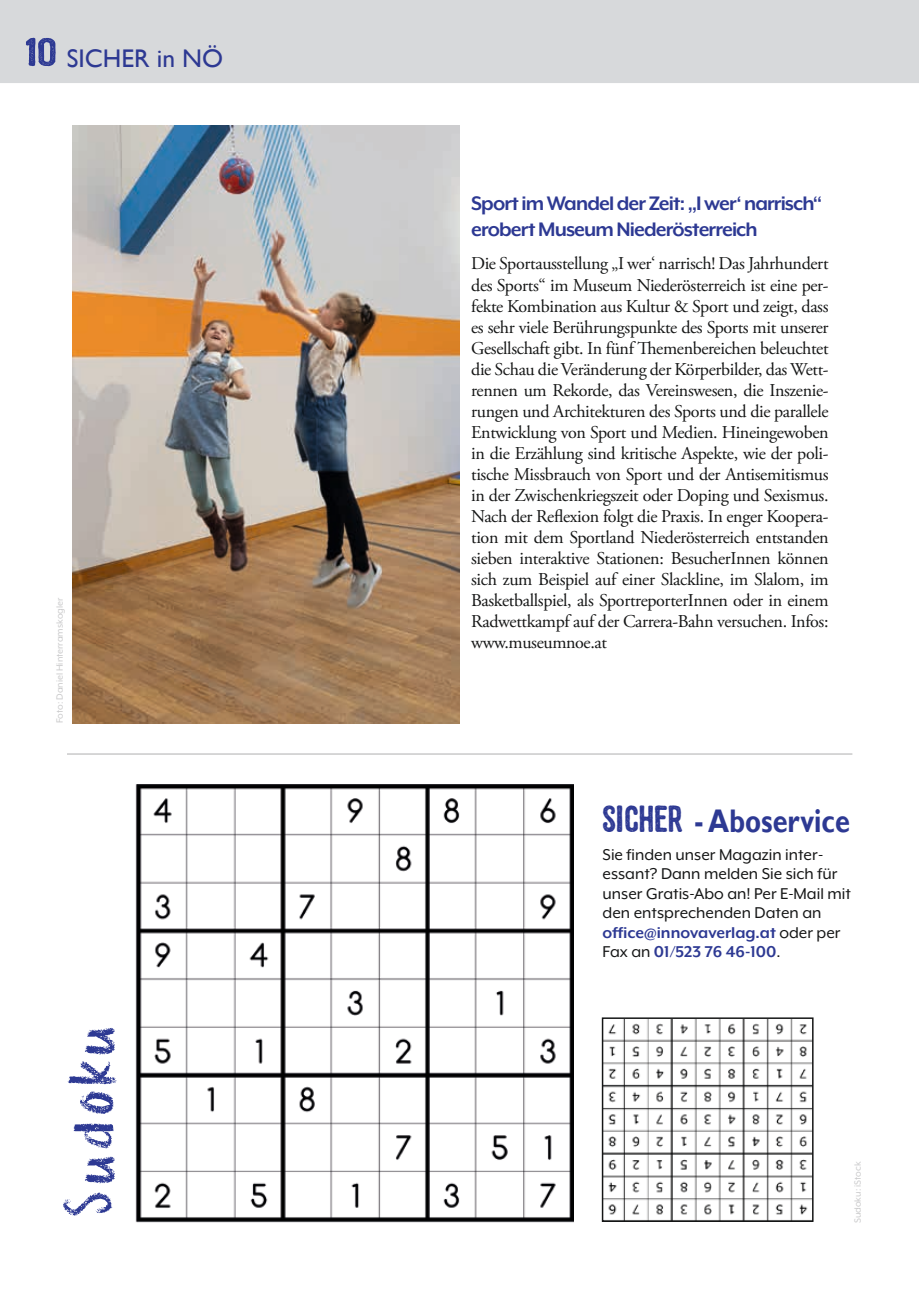
<style>
.page{position:relative;width:919px;height:1289px;background:#fff}
.page>*{position:absolute;margin:0;border:0;box-sizing:border-box;transform-origin:0 0}
.t1{font:63px "Crayon En Folie";letter-spacing:.03em;color:#2d3993}
.t2{font:700 32.7px "Gill Sans";color:#2d3993;scale:.83 1}
.t3{font:25.5px "Gill Sans";color:#2d3993}
.t4{font:700 22.5px/25.5px "Mr Eaves XL Mod OT";letter-spacing:-.04em;color:#2d3993}
.t5{font:18px/21px "Adobe Garamond Pro";letter-spacing:-.02em;color:#151616;text-align:justify}
.t6{font:18px/19.5px "Mr Eaves XL Mod OT";color:#151616}
.t7{font:10.5px "Mr Eaves XL Mod OT";color:#c9c9ca}
.s1{font-family:"ZEMBOOD";font-size:40.5px}
.s2{font-family:"ZEMBOOD";font-weight:400;font-size:43.5px}
.s3{font-weight:700;color:#2d3993}
</style>
<div class="page">
<div style="left:0;top:0;width:918px;height:83px;background:#d7d9db"></div>
<hr style="left:67px;top:753px;width:785px;height:1px;background:#c9c9ca">
<img style="left:135px;top:784px;width:438px;height:438px">
<img style="left:604px;top:1020px;width:206px;height:198px">
<div style="left:601px;top:1017px;width:212px;height:204px;border:2px solid #151616"></div>
<img style="left:72px;top:125px;width:387px;height:598px">
<h3 class="t3" style="left:26px;top:43px;width:199px"><span class="s1">10</span> SICHER in NÖ</h3>
<p class="t7" style="left:54px;top:723px;width:127px;rotate:-90deg">Foto: Daniel Hinterramskogler</p>
<h1 class="t1" style="left:46px;top:1218px;width:196px;rotate:-90deg">Sudoku</h1>
<p class="t4" style="left:471px;top:191px;width:352px">Sport im Wandel der Zeit: „I wer‘ narrisch“ erobert Museum Niederösterreich</p>
<p class="t5" style="left:471px;top:254px;width:359px">Die Sportausstellung „I wer‘ narrisch! Das Jahrhundert des Sports“ im Museum Niederösterreich ist eine per&shy;fekte Kombination aus Kultur &amp; Sport und zeigt, dass es sehr viele Berührungspunkte des Sports mit unserer Gesellschaft gibt. In fünf Themenbereichen beleuchtet die Schau die Veränderung der Körperbilder, das Wett&shy;rennen um Rekorde, das Vereinswesen, die Inszenie&shy;rungen und Architekturen des Sports und die parallele Entwicklung von Sport und Medien. Hineingewoben in die Erzählung sind kritische Aspekte, wie der poli&shy;tische Missbrauch von Sport und der Antisemitismus in der Zwischenkriegszeit oder Doping und Sexismus.<br>Nach der Reflexion folgt die Praxis. In enger Koopera&shy;tion mit dem Sportland Niederösterreich entstanden sieben interaktive Stationen: BesucherInnen können sich zum Beispiel auf einer Slackline, im Slalom, im Basketballspiel, als SportreporterInnen oder in einem Radwettkampf auf der Carrera-Bahn versuchen. Infos: www.museumnoe.at</p>
<h2 class="t2" style="left:603px;top:801px;width:299px"><span class="s2">SICHER</span> - Aboservice</h2>
<p class="t6" style="left:602px;top:844px;width:250px">Sie finden unser Magazin inter&shy;essant? Dann melden Sie sich für unser Gratis-Abo an! Per E-Mail mit den entsprechenden Daten an <span class="s3">office@innovaverlag.at</span> oder per<br>Fax an <span class="s3">01/523 76 46-100</span>.</p>
<p class="t7" style="left:852px;top:1223px;width:63px;rotate:-90deg">Sudoku: iStock</p>
</div>
